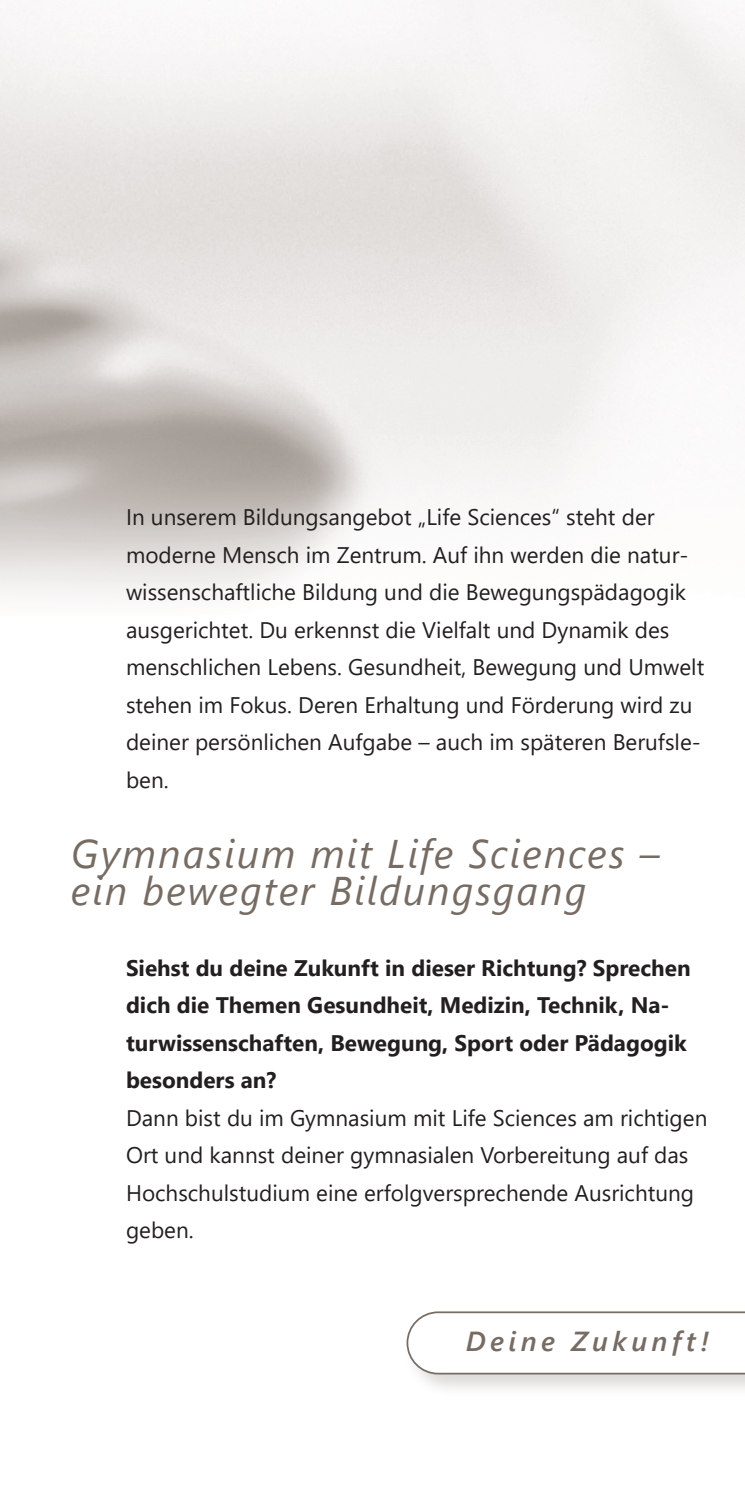
<style>
.page{position:relative;width:745px;height:1489px;background:#fff}
.page>*{position:absolute;margin:0;border:0;box-sizing:border-box;transform-origin:0 0}
.Titel_Lauftext{font:italic 40px "Segoe UI";letter-spacing:.05em;color:#766c64}
.Lauftext_Einschübe{font:italic 600 27.5px "Segoe UI";letter-spacing:.16em;color:#766c64}
.Broschüre_Lauftext{font:22.5px/37.5px "Segoe UI";color:#231f20}
.Broschüre_Lauftext-2{font:700 22.5px/37.5px "Segoe UI";color:#231f20}
</style>
<div class="page">
<div style="left:404px;top:1308px;width:340px;height:90px;background:#766c64;opacity:.25"></div>
<svg style="left:406px;top:1311px;width:338px;height:63px"></svg>
<p class="Broschüre_Lauftext" style="left:126px;top:496px;width:579px">In unserem Bildungsangebot „Life Sciences“ steht der moderne Mensch im Zentrum. Auf ihn werden die natur&shy;wissenschaftliche Bildung und die Bewegungspädagogik ausgerichtet. Du erkennst die Vielfalt und Dynamik des menschlichen Lebens. Gesundheit, Bewegung und Umwelt stehen im Fokus. Deren Erhaltung und Förderung wird zu deiner persönlichen Aufgabe – auch im späteren Berufsle&shy;ben.</p>
<p class="Titel_Lauftext" style="left:71px;top:816px;width:589px">Gymnasium mit Life Sciences –</p>
<p class="Titel_Lauftext" style="left:71px;top:853px;width:516px">ein bewegter Bildungsgang</p>
<p class="Broschüre_Lauftext-2" style="left:126px;top:946px;width:565px">Siehst du deine Zukunft in dieser Richtung? Sprechen dich die Themen Gesundheit, Medizin, Technik, Na&shy;turwissenschaften, Bewegung, Sport oder Pädagogik besonders an?</p>
<p class="Broschüre_Lauftext" style="left:126px;top:1096px;width:582px">Dann bist du im Gymnasium mit Life Sciences am richtigen Ort und kannst deiner gymnasialen Vorbereitung auf das Hochschulstudium eine erfolgversprechende Ausrichtung geben.</p>
<p class="Lauftext_Einschübe" style="left:465px;top:1314px;width:245px">Deine Zukunft!</p>
</div>
